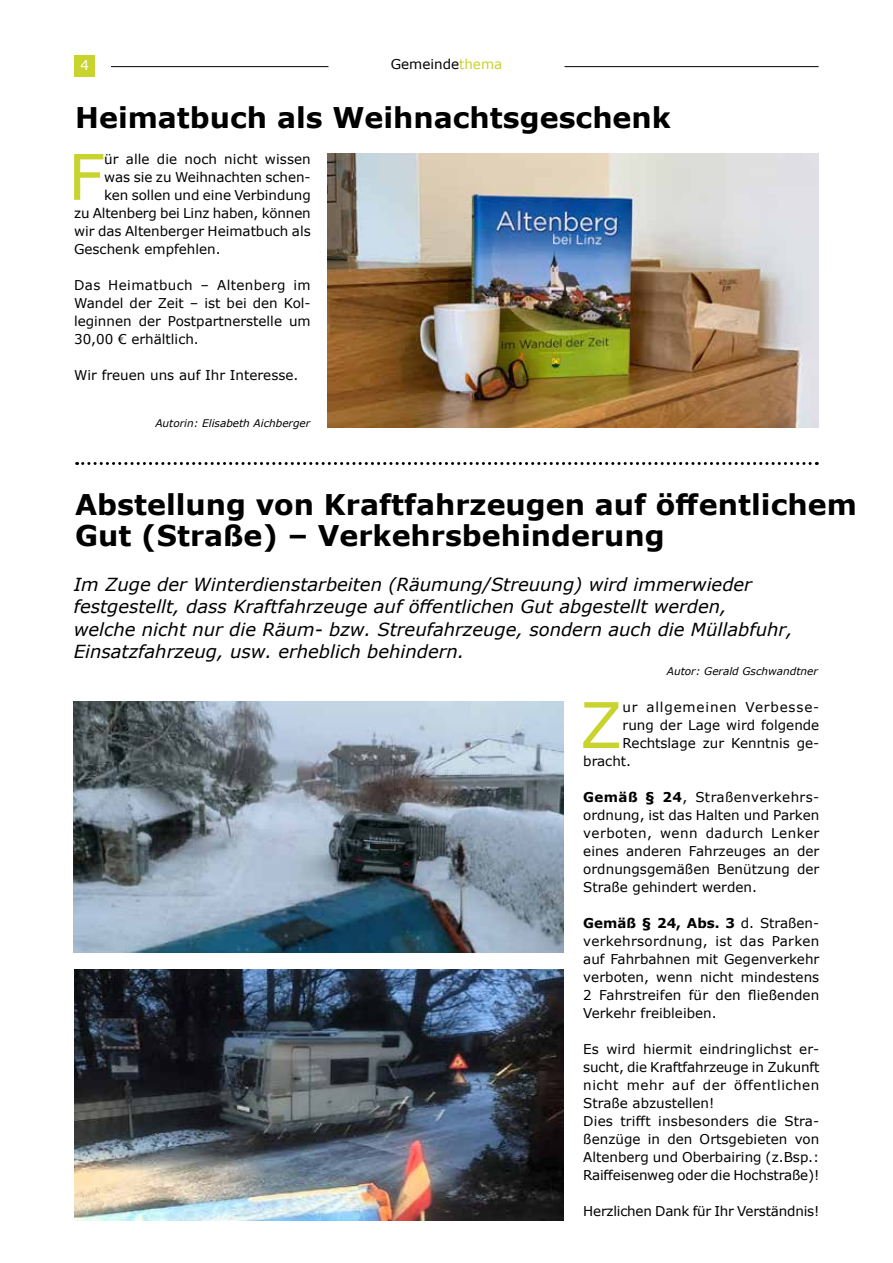
<style>
.page{position:relative;width:893px;height:1263px;background:#fff}
.page>*{position:absolute;margin:0;border:0;box-sizing:border-box;transform-origin:0 0}
.t1{font:63px "Verdana";color:#c8d32d}
.t2{font:700 28.5px/31.5px "Verdana";color:#000}
.t3{font:italic 18px/22.5px "Verdana";color:#000}
.t4{font:13.5px/18px "Verdana";color:#000;text-align:justify}
.t5{font:13.5px "Verdana";letter-spacing:.06em;color:#000}
.t6{font:13.5px "Verdana";color:#fff}
.t7{font:italic 10.5px "Verdana";color:#000}
.s1{color:#c8d32d}
.s2{font-weight:700}
</style>
<div class="page">
<div style="left:74px;top:56px;width:21px;height:21px;background:#c8d32d"></div>
<hr style="left:111px;top:66px;width:217px;height:1px;background:#000">
<hr style="left:564px;top:66px;width:255px;height:1px;background:#000">
<img style="left:74px;top:969px;width:489px;height:251px">
<img style="left:73px;top:702px;width:490px;height:250px">
<svg style="left:77px;top:462px;width:740px;height:3px"></svg>
<img style="left:328px;top:153px;width:491px;height:274px">
<svg style="left:370px;top:844px;width:25px;height:6px"></svg>
<p class="t6" style="left:81px;top:56px;width:10px">4</p>
<p class="t4" style="left:391px;top:55px;width:113px">Gemeinde<span class="s1">thema</span></p>
<h2 class="t2" style="left:75px;top:101px;width:597px">Heimatbuch als Weihnachtsgeschenk</h2>
<h1 class="t1" style="left:68px;top:134px;width:38px">F</h1>
<p class="t4" style="left:104px;top:150px;width:208px">ür alle die noch nicht wissen</p>
<p class="t4" style="left:104px;top:168px;width:208px">was sie zu Weihnachten schen-</p>
<p class="t4" style="left:104px;top:186px;width:208px">ken sollen und eine Verbindung</p>
<p class="t4" style="left:74px;top:204px;width:238px">zu Altenberg bei Linz haben, können</p>
<p class="t4" style="left:74px;top:222px;width:238px">wir das Altenberger Heimatbuch als</p>
<p class="t4" style="left:74px;top:240px;width:148px">Geschenk empfehlen.</p>
<p class="t4" style="left:74px;top:276px;width:238px">Das Heimatbuch – Altenberg im Wandel der Zeit – ist bei den Kol&shy;leginnen der Postpartnerstelle um 30,00 € erhältlich.</p>
<p class="t4" style="left:74px;top:366px;width:226px">Wir freuen uns auf Ihr Interesse.</p>
<p class="t7" style="left:155px;top:416px;width:156px">Autorin: Elisabeth Aichberger</p>
<h2 class="t2" style="left:75px;top:488px;width:783px">Abstellung von Kraftfahrzeugen auf öffentlichem<br>Gut (Straße) – Verkehrsbehinderung</h2>
<p class="t3" style="left:74px;top:573px;width:721px">Im Zuge der Winterdienstarbeiten (Räumung/Streuung) wird immerwieder festgestellt, dass Kraftfahrzeuge auf öffentlichen Gut abgestellt werden, welche nicht nur die Räum- bzw. Streufahrzeuge, sondern auch die Müllabfuhr, Einsatzfahrzeug, usw. erheblich behindern.</p>
<p class="t7" style="left:667px;top:664px;width:152px">Autor: Gerald Gschwandtner</p>
<h1 class="t1" style="left:579px;top:682px;width:45px">Z</h1>
<p class="t5" style="left:623px;top:698px;width:198px">ur allgemeinen Verbesse-</p>
<p class="t4" style="left:623px;top:716px;width:198px">rung der Lage wird folgende</p>
<p class="t4" style="left:623px;top:734px;width:198px">Rechtslage zur Kenntnis ge-</p>
<p class="t4" style="left:583px;top:752px;width:49px">bracht.</p>
<p class="t4" style="left:583px;top:788px;width:238px"><span class="s2">Gemäß § 24</span>, Straßenverkehrs&shy;ordnung, ist das Halten und Parken verboten, wenn dadurch Lenker eines anderen Fahrzeuges an der ordnungsgemäßen Benützung der Straße gehindert werden.</p>
<p class="t4" style="left:583px;top:914px;width:238px"><span class="s2">Gemäß § 24, Abs. 3</span> d. Straßen&shy;verkehrsordnung, ist das Parken auf Fahrbahnen mit Gegenverkehr verboten, wenn nicht mindestens 2 Fahrstreifen für den fließenden Verkehr freibleiben.</p>
<p class="t4" style="left:583px;top:1040px;width:238px;text-align:left">Es wird hiermit eindringlichst er&shy;sucht, die Kraftfahrzeuge in Zukunft nicht mehr auf der öffentlichen Straße abzustellen!<br>Dies trifft insbesonders die Stra&shy;ßenzüge in den Ortsgebieten von Altenberg und Oberbairing (z.Bsp.:<br>Raiffeisenweg oder die Hochstraße)!</p>
<p class="t4" style="left:583px;top:1202px;width:238px">Herzlichen Dank für Ihr Verständnis!</p>
</div>
